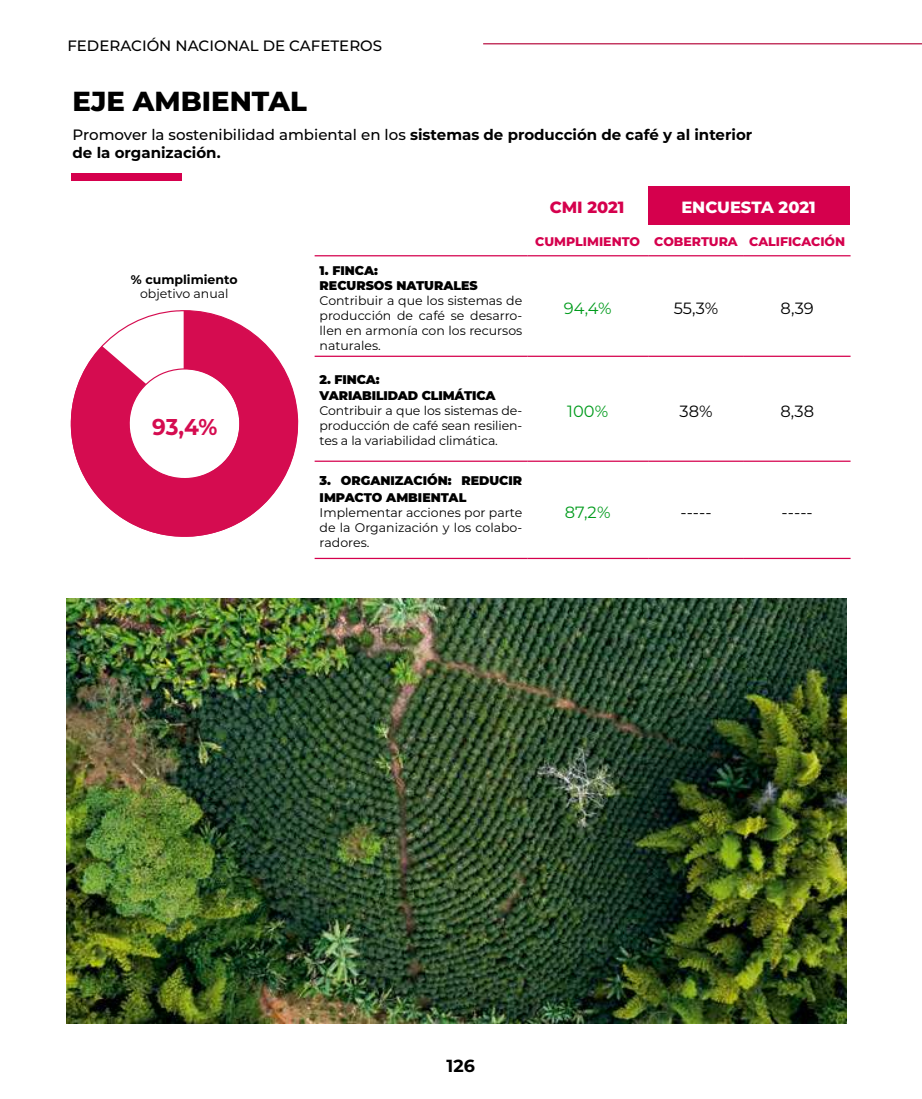
<style>
.page{position:relative;width:922px;height:1099px;background:#fff}
.page>*{position:absolute;margin:0;border:0;box-sizing:border-box;transform-origin:0 0}
.t1{font:800 27.5px "Montserrat";color:#000}
.t2{font:700 22.88px "Montserrat";color:#d50c50;scale:.94 1}
.t3{font:700 17.5px "Montserrat";color:#000}
.t4{font:16.25px "Montserrat";color:#000}
.t5{font:16.25px "Montserrat";color:#009b1c}
.t6{font:800 16.25px "Montserrat";color:#fff}
.t7{font:800 16.25px "Montserrat";color:#d5004d}
.t8{font:700 15px/17.5px "Montserrat";color:#000}
.t9{font:500 15px "Montserrat";color:#000}
.t10{font:12.5px/15px "Montserrat";color:#000;text-align:justify}
.t11{font:900 12.5px/15px "Montserrat";color:#000}
.t12{font:800 12.5px "Montserrat";color:#d5004d}
.t13{font:700 12.5px "Montserrat";color:#000}
.s1{font-weight:500}
</style>
<div class="page">
<hr style="left:483px;top:43px;width:438px;height:1px;background:#b91444">
<div style="left:71px;top:174px;width:111px;height:7px;background:#d5004d"></div>
<hr style="left:314px;top:255px;width:213px;height:1px;background:#d5004d">
<hr style="left:527px;top:255px;width:121px;height:1px;background:#d5004d">
<hr style="left:648px;top:255px;width:95px;height:1px;background:#d5004d">
<hr style="left:743px;top:255px;width:107px;height:1px;background:#d5004d">
<hr style="left:314px;top:355px;width:213px;height:2px;background:#d5004d">
<hr style="left:527px;top:355px;width:121px;height:2px;background:#d5004d">
<hr style="left:648px;top:355px;width:95px;height:2px;background:#d5004d">
<hr style="left:743px;top:355px;width:107px;height:2px;background:#d5004d">
<hr style="left:314px;top:460px;width:213px;height:2px;background:#d5004d">
<hr style="left:527px;top:460px;width:121px;height:2px;background:#d5004d">
<hr style="left:648px;top:460px;width:95px;height:2px;background:#d5004d">
<hr style="left:743px;top:460px;width:107px;height:2px;background:#d5004d">
<hr style="left:314px;top:558px;width:213px;height:1px;background:#d5004d">
<hr style="left:527px;top:558px;width:121px;height:1px;background:#d5004d">
<hr style="left:648px;top:558px;width:95px;height:1px;background:#d5004d">
<hr style="left:743px;top:558px;width:107px;height:1px;background:#d5004d">
<div style="left:647px;top:186px;width:202px;height:39px;background:#d5004d"></div>
<svg style="left:70px;top:310px;width:229px;height:227px"></svg>
<img style="left:67px;top:598px;width:779px;height:425px">
<p class="t9" style="left:67px;top:35px;width:316px">FEDERACIÓN NACIONAL DE CAFETEROS</p>
<h1 class="t1" style="left:73px;top:81px;width:236px">EJE AMBIENTAL</h1>
<p class="t8" style="left:73px;top:125px;width:681px"><span class="s1">Promover la sostenibilidad ambiental en los</span> sistemas de producción de café y al interior de la organización.</p>
<h3 class="t7" style="left:549px;top:195px;width:76px">CMI 2021</h3>
<h3 class="t6" style="left:681px;top:195px;width:136px">ENCUESTA 2021</h3>
<p class="t13" style="left:131px;top:270px;width:108px">% cumplimiento</p>
<p class="t10" style="left:140px;top:285px;width:90px">objetivo anual</p>
<h2 class="t2" style="left:152px;top:410px;width:71px">93,4%</h2>
<p class="t12" style="left:535px;top:233px;width:311px">CUMPLIMIENTO COBERTURA CALIFICACIÓN</p>
<p class="t11" style="left:319px;top:262px;width:160px">1. FINCA:<br>RECURSOS NATURALES</p>
<p class="t10" style="left:319px;top:292px;width:204px">Contribuir a que los sistemas de producción de café se desarro&shy;llen en armonía con los recursos naturales.</p>
<h3 class="t5" style="left:563px;top:297px;width:49px">94,4%</h3>
<h3 class="t4" style="left:673px;top:297px;width:46px">55,3%</h3>
<h3 class="t4" style="left:780px;top:297px;width:35px">8,39</h3>
<p class="t11" style="left:319px;top:371px;width:177px;line-height:16.2px">2. FINCA:<br>VARIABILIDAD CLIMÁTICA</p>
<p class="t10" style="left:319px;top:403px;width:204px">Contribuir a que los sistemas de&shy;producción de café sean resilien&shy;tes a la variabilidad climática.</p>
<h3 class="t5" style="left:567px;top:399px;width:42px">100%</h3>
<h3 class="t4" style="left:679px;top:399px;width:34px">38%</h3>
<h3 class="t4" style="left:780px;top:399px;width:35px">8,38</h3>
<p class="t11" style="left:319px;top:470px;width:204px;line-height:17.5px">3. ORGANIZACIÓN: REDUCIR<br>IMPACTO AMBIENTAL</p>
<p class="t10" style="left:319px;top:504px;width:204px">Implementar acciones por parte de la Organización y los colabo&shy;radores.</p>
<h3 class="t5" style="left:565px;top:501px;width:47px">87,2%</h3>
<h3 class="t4" style="left:680px;top:501px;width:33px">-----</h3>
<h3 class="t4" style="left:781px;top:501px;width:33px">-----</h3>
<h3 class="t3" style="left:446px;top:1052px;width:30px">126</h3>
</div>
